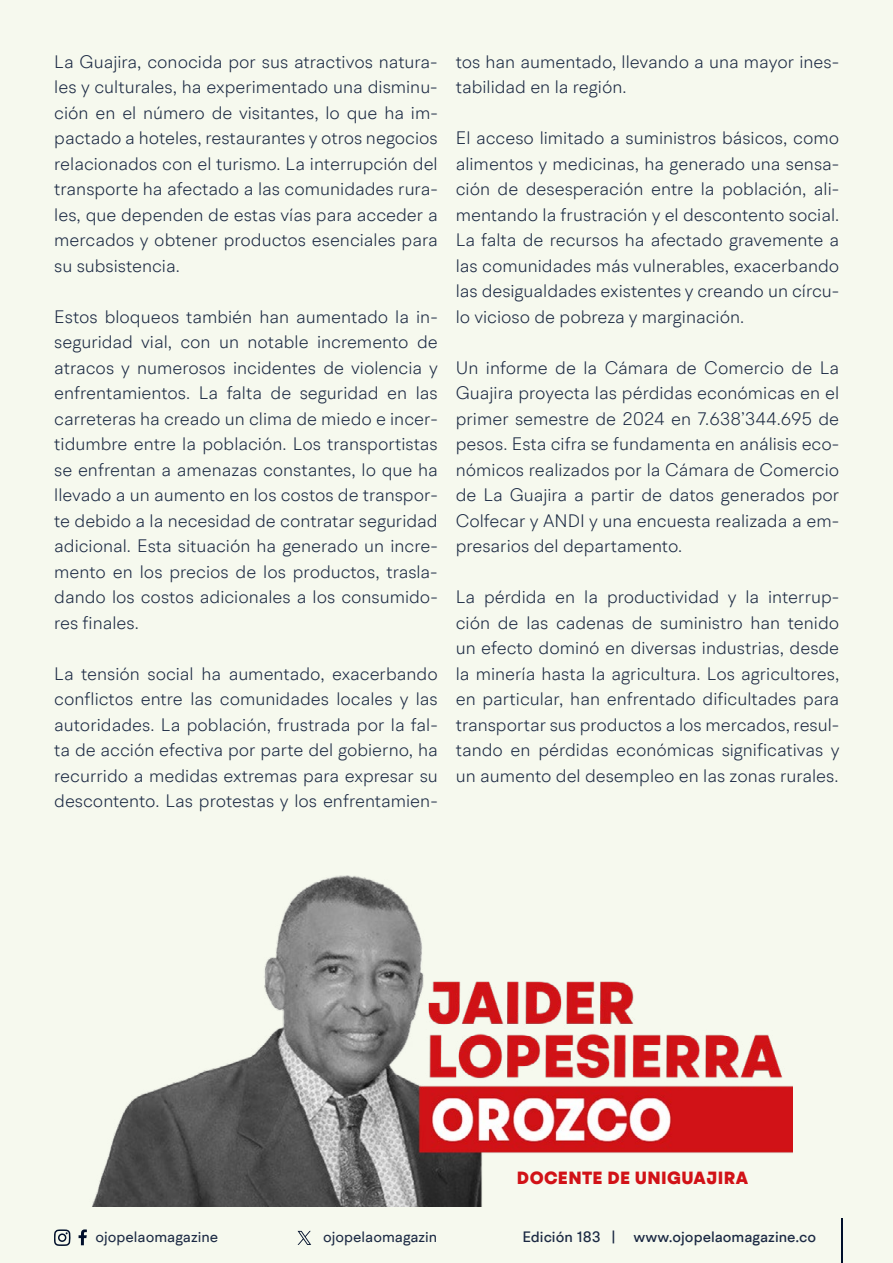
<style>
.page{position:relative;width:893px;height:1263px;background:#f6f9ee}
.page>*{position:absolute;margin:0;border:0;box-sizing:border-box;transform-origin:0 0}
.t1{font:300 18px/25.5px "BR Hendrix";color:#1b2943;text-align:justify}
.t2{font:900 18px "BR Hendrix";letter-spacing:.02em;color:#d11217}
.t3{font:500 15px "BR Hendrix";color:#1b2943}
.t4{font:15px "BR Hendrix";color:#1b2943}
</style>
<div class="page">
<svg style="left:79px;top:1229px;width:8px;height:16px"></svg>
<svg style="left:54px;top:1229px;width:17px;height:17px"></svg>
<hr style="left:841px;top:1219px;width:1px;height:44px;background:#000f2b">
<svg style="left:298px;top:1231px;width:13px;height:14px"></svg>
<img style="left:92px;top:876px;width:700px;height:330px">
<p class="t1" style="left:54px;top:48px;width:385px">La Guajira, conocida por sus atractivos natura&shy;les y culturales, ha experimentado una disminu&shy;ción en el número de visitantes, lo que ha im&shy;pactado a hoteles, restaurantes y otros negocios relacionados con el turismo. La interrupción del transporte ha afectado a las comunidades rura&shy;les, que dependen de estas vías para acceder a mercados y obtener productos esenciales para su subsistencia.</p>
<p class="t1" style="left:54px;top:303px;width:385px">Estos bloqueos también han aumentado la in&shy;seguridad vial, con un notable incremento de atracos y numerosos incidentes de violencia y enfrentamientos. La falta de seguridad en las carreteras ha creado un clima de miedo e incer&shy;tidumbre entre la población. Los transportistas se enfrentan a amenazas constantes, lo que ha llevado a un aumento en los costos de transpor&shy;te debido a la necesidad de contratar seguridad adicional. Esta situación ha generado un incre&shy;mento en los precios de los productos, trasla&shy;dando los costos adicionales a los consumido&shy;res finales.</p>
<p class="t1" style="left:54px;top:660px;width:385px">La tensión social ha aumentado, exacerbando conflictos entre las comunidades locales y las autoridades. La población, frustrada por la fal&shy;ta de acción efectiva por parte del gobierno, ha recurrido a medidas extremas para expresar su descontento. Las protestas y los enfrentamien-</p>
<p class="t1" style="left:456px;top:49px;width:385px">tos han aumentado, llevando a una mayor ines&shy;tabilidad en la región.</p>
<p class="t1" style="left:456px;top:125px;width:385px">El acceso limitado a suministros básicos, como alimentos y medicinas, ha generado una sensa&shy;ción de desesperación entre la población, ali&shy;mentando la frustración y el descontento social.<br>La falta de recursos ha afectado gravemente a las comunidades más vulnerables, exacerbando las desigualdades existentes y creando un círcu&shy;lo vicioso de pobreza y marginación.</p>
<p class="t1" style="left:456px;top:355px;width:385px">Un informe de la Cámara de Comercio de La Guajira proyecta las pérdidas económicas en el primer semestre de 2024 en 7.638’344.695 de pesos. Esta cifra se fundamenta en análisis eco&shy;nómicos realizados por la Cámara de Comercio de La Guajira a partir de datos generados por Colfecar y ANDI y una encuesta realizada a em&shy;presarios del departamento.</p>
<p class="t1" style="left:456px;top:584px;width:385px">La pérdida en la productividad y la interrup&shy;ción de las cadenas de suministro han tenido un efecto dominó en diversas industrias, desde la minería hasta la agricultura. Los agricultores, en particular, han enfrentado dificultades para transportar sus productos a los mercados, resul&shy;tando en pérdidas económicas significativas y un aumento del desempleo en las zonas rurales.</p>
<p class="t2" style="left:517px;top:1167px;width:233px">DOCENTE DE UNIGUAJIRA</p>
<p class="t4" style="left:96px;top:1227px;width:124px">ojopelaomagazine</p>
<p class="t4" style="left:323px;top:1227px;width:116px">ojopelaomagazin</p>
<p class="t3" style="left:522px;top:1227px;width:295px">Edición 183 | www.ojopelaomagazine.co</p>
</div>
